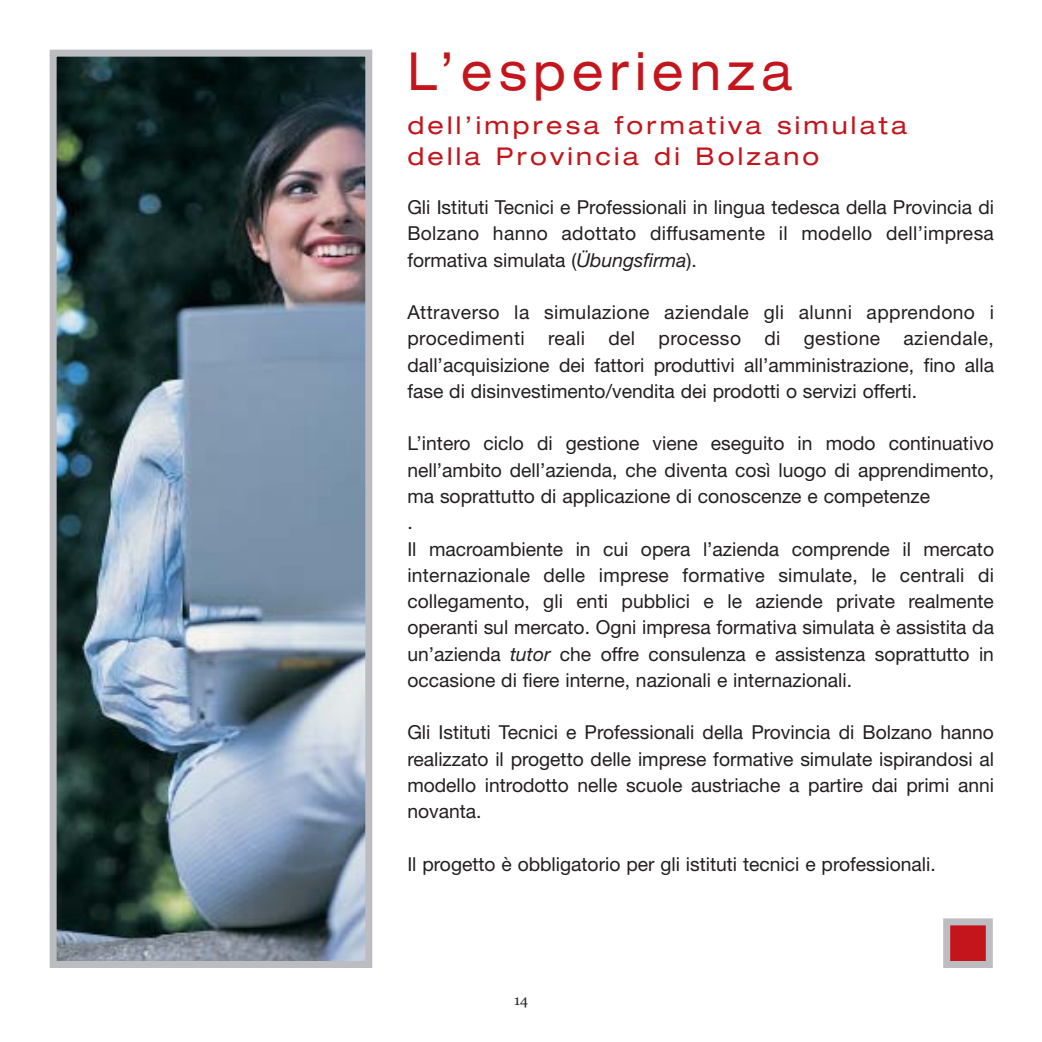
<style>
.page{position:relative;width:1042px;height:1042px;background:#fff}
.page>*{position:absolute;margin:0;border:0;box-sizing:border-box;transform-origin:0 0}
.t1{font:expanded 52.5px "Helvetica Neue";letter-spacing:.135em;color:#c4151c;scale:.9 1}
.t2{font:expanded 24.5px/31.5px "Helvetica Neue";letter-spacing:.135em;color:#c4151c}
.t3{font:19.25px/26.2px "Helvetica Neue";color:#231f20;text-align:justify}
.t4{font:14px "Georgia";color:#231f20}
.s1{font-style:italic}
</style>
<div class="page">
<img style="left:58px;top:58px;width:306px;height:901px">
<div style="left:50px;top:50px;width:322px;height:917px;border:7px solid #bbbdc0"></div>
<div style="left:946px;top:921px;width:43px;height:43px;background:#c4151c"></div>
<div style="left:943px;top:918px;width:49px;height:49px;border:7px solid #bbbdc0"></div>
<h1 class="t1" style="left:407px;top:51px;width:429px">L’esperienza</h1>
<p class="t2" style="left:407px;top:111px;width:501px">dell’impresa formativa simulata della Provincia di Bolzano</p>
<p class="t3" style="left:407px;top:196px;width:588px">Gli Istituti Tecnici e Professionali in lingua tedesca della Provincia di Bolzano hanno adottato diffusamente il modello dell’impresa formativa simulata (<span class="s1">Übungsfirma</span>).</p>
<p class="t3" style="left:407px;top:301px;width:588px">Attraverso la simulazione aziendale gli alunni apprendono i procedimenti reali del processo di gestione aziendale, dall’acquisizione dei fattori produttivi all’amministrazione, fino alla fase di disinvestimento/vendita dei prodotti o servizi offerti.</p>
<p class="t3" style="left:407px;top:432px;width:588px;text-align:left">L’intero ciclo di gestione viene eseguito in modo continuativo nell’ambito dell’azienda, che diventa così luogo di apprendimento, ma soprattutto di applicazione di conoscenze e competenze<br>.<br>Il macroambiente in cui opera l’azienda comprende il mercato internazionale delle imprese formative simulate, le centrali di collegamento, gli enti pubblici e le aziende private realmente operanti sul mercato. Ogni impresa formativa simulata è assistita da un’azienda <span class="s1">tutor</span> che offre consulenza e assistenza soprattutto in occasione di fiere interne, nazionali e internazionali.</p>
<p class="t3" style="left:407px;top:721px;width:588px">Gli Istituti Tecnici e Professionali della Provincia di Bolzano hanno realizzato il progetto delle imprese formative simulate ispirandosi al modello introdotto nelle scuole austriache a partire dai primi anni novanta.</p>
<p class="t3" style="left:407px;top:852px;width:530px">Il progetto è obbligatorio per gli istituti tecnici e professionali.</p>
<p class="t4" style="left:514px;top:994px;width:15px">14</p>
</div>
